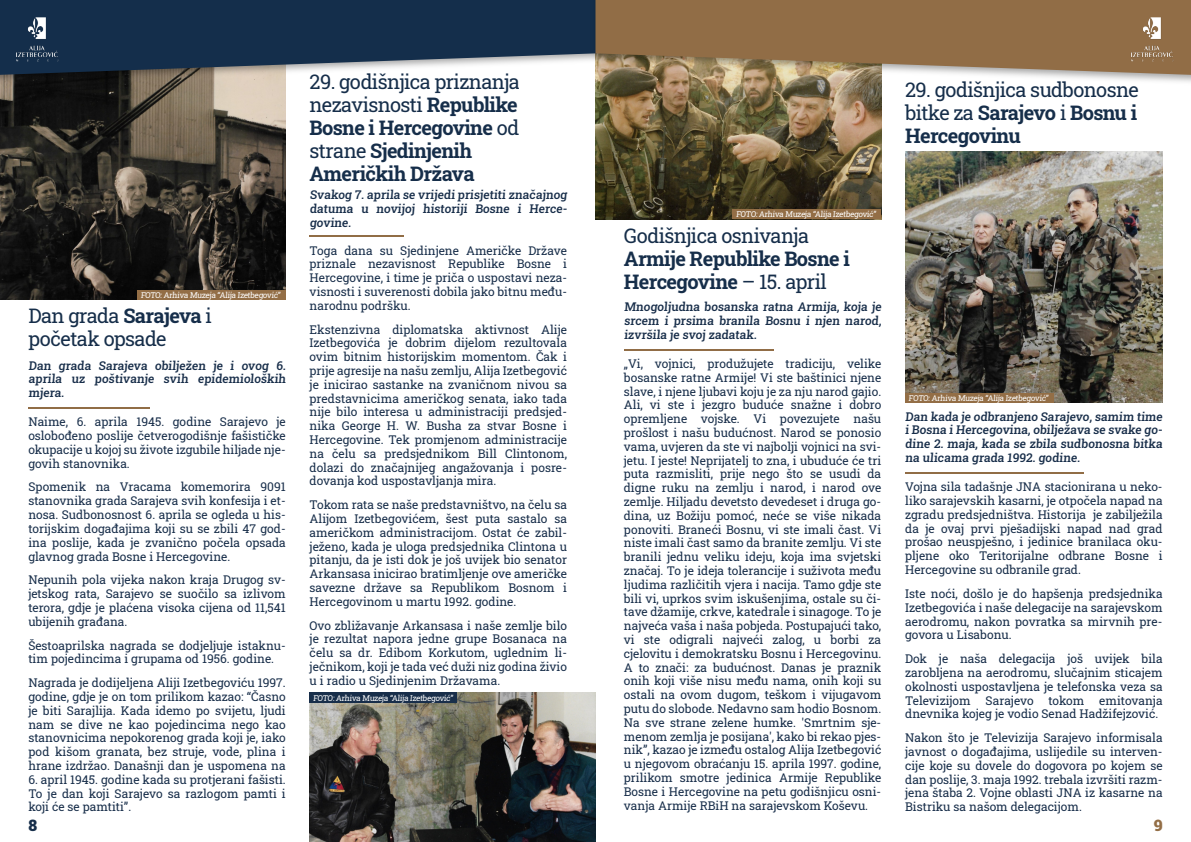
<style>
.page{position:relative;width:1191px;height:842px;background:#fff}
.page>*{position:absolute;margin:0;border:0;box-sizing:border-box;transform-origin:0 0}
.t1{font:700 20px/23px "Roboto Slab";letter-spacing:-.03em;color:#162e4a}
.t2{font:20px/23px "Roboto Slab";letter-spacing:-.03em;color:#162e4a}
.t3{font:900 16.1px "Roboto Slab";color:#162e4a}
.t4{font:900 16.1px "Roboto Slab";color:#936e46}
.t5{font:12px/13.8px "Roboto Slab";color:#182e4a;text-align:justify}
.t6{font:500 12px/13.8px "Roboto Slab";color:#182e4a;text-align:justify}
.t7{font:8px "Roboto Slab";letter-spacing:-.03em;color:#fff}
.s1{font-weight:700}
.s2{font-weight:400}
</style>
<div class="page">
<img style="left:595px;top:85px;width:286px;height:134px">
<div style="left:732px;top:209px;width:149px;height:10px;background:#936e46"></div>
<img style="left:0;top:86px;width:286px;height:214px">
<div style="left:137px;top:290px;width:149px;height:10px;background:#936e46"></div>
<img style="left:0;top:75px;width:608px;height:11px">
<svg style="left:75px;top:0;width:516px;height:75px;fill:#142e4b"></svg>
<img style="left:591px;top:0;width:600px;height:85px">
<svg style="left:595px;top:0;width:520px;height:75px;fill:#916d46"></svg>
<img style="left:0;top:0;width:75px;height:75px">
<img style="left:1115px;top:0;width:76px;height:75px">
<hr style="left:28px;top:407px;width:122px;height:2px;background:#916d46">
<hr style="left:309px;top:236px;width:95px;height:1px;background:#916d46">
<img style="left:309px;top:692px;width:286px;height:150px">
<hr style="left:624px;top:349px;width:149px;height:1px;background:#916d46">
<img style="left:905px;top:151px;width:257px;height:252px">
<hr style="left:905px;top:472px;width:179px;height:1px;background:#916d46">
<div style="left:309px;top:692px;width:148px;height:11px;background:#182e4a"></div>
<div style="left:905px;top:393px;width:148px;height:10px;background:#936e46"></div>
<p class="t7" style="left:141px;top:290px;width:142px">FOTO: Arhiva Muzeja “Alija Izetbegović”</p>
<h1 class="t2" style="left:28px;top:304px;width:185px">Dan grada <span class="s1">Sarajeva</span> i početak opsade</h1>
<p class="t6" style="left:28px;top:358px;width:260px">Dan grada Sarajeva obilježen je i ovog 6. aprila uz poštivanje svih epidemioloških mjera.</p>
<p class="t5" style="left:28px;top:415px;width:259px">Naime, 6. aprila 1945. godine Sarajevo je oslobođeno poslije četverogodišnje fašističke okupacije u kojoj su živote izgubile hiljade nje&shy;govih stanovnika.</p>
<p class="t5" style="left:28px;top:480px;width:259px">Spomenik na Vracama komemorira 9091 stanovnika grada Sarajeva svih konfesija i et&shy;nosa. Sudbonosnost 6. aprila se ogleda u his&shy;torijskim događajima koji su se zbili 47 god&shy;ina poslije, kada je zvanično počela opsada glavnog grada Bosne i Hercegovine.</p>
<p class="t5" style="left:28px;top:573px;width:259px">Nepunih pola vijeka nakon kraja Drugog sv&shy;jetskog rata, Sarajevo se suočilo sa izlivom terora, gdje je plaćena visoka cijena od 11,541 ubijenih građana.</p>
<p class="t5" style="left:28px;top:638px;width:259px">Šestoaprilska nagrada se dodjeljuje istaknu&shy;tim pojedincima i grupama od 1956. godine.</p>
<p class="t5" style="left:28px;top:675px;width:259px">Nagrada je dodijeljena Aliji Izetbegoviću 1997. godine, gdje je on tom prilikom kazao: “Časno je biti Sarajlija. Kada idemo po svijetu, ljudi nam se dive ne kao pojedincima nego kao stanovnicima nepokorenog grada koji je, iako pod kišom granata, bez struje, vode, plina i hrane izdržao. Današnji dan je uspomena na</p>
<p class="t5" style="left:28px;top:772px;width:259px">6. april 1945. godine kada su protjerani fašisti.<br>To je dan koji Sarajevo sa razlogom pamti i koji će se pamtiti”.</p>
<h1 class="t1" style="left:309px;top:70px;width:212px"><span class="s2">29. godišnjica priznanja nezavisnosti</span> Republike<br>Bosne i Hercegovine <span class="s2">od strane</span> Sjedinjenih<br>Američkih Država</h1>
<p class="t6" style="left:310px;top:188px;width:260px">Svakog 7. aprila se vrijedi prisjetiti značajnog datuma u novijoj historiji Bosne i Herce&shy;govine.</p>
<p class="t5" style="left:309px;top:243px;width:259px">Toga dana su Sjedinjene Američke Države priznale nezavisnost Republike Bosne i Hercegovine, i time je priča o uspostavi neza&shy;visnosti i suverenosti dobila jako bitnu među&shy;narodnu podršku.</p>
<p class="t5" style="left:309px;top:322px;width:259px">Ekstenzivna diplomatska aktivnost Alije Izetbegovića je dobrim dijelom rezultovala ovim bitnim historijskim momentom. Čak i prije agresije na našu zemlju, Alija Izetbegović je inicirao sastanke na zvaničnom nivou sa predstavnicima američkog senata, iako tada nije bilo interesa u administraciji predsjed&shy;nika George H. W. Busha za stvar Bosne i Hercegovine. Tek promjenom administracije na čelu sa predsjednikom Bill Clintonom, dolazi do značajnijeg angažovanja i posre&shy;dovanja kod uspostavljanja mira.</p>
<p class="t5" style="left:309px;top:498px;width:259px">Tokom rata se naše predstavništvo, na čelu sa Alijom Izetbegovićem, šest puta sastalo sa američkom administracijom. Ostat će zabil&shy;ježeno, kada je uloga predsjednika Clintona u pitanju, da je isti dok je još uvijek bio senator Arkansasa inicirao bratimljenje ove američke savezne države sa Republikom Bosnom i Hercegovinom u martu 1992. godine.</p>
<p class="t5" style="left:309px;top:618px;width:259px">Ovo zbližavanje Arkansasa i naše zemlje bilo je rezultat napora jedne grupe Bosanaca na čelu sa dr. Edibom Korkutom, uglednim li&shy;ječnikom, koji je tada već duži niz godina živio u i radio u Sjedinjenim Državama.</p>
<p class="t7" style="left:313px;top:692px;width:142px">FOTO: Arhiva Muzeja “Alija Izetbegović”</p>
<h1 class="t2" style="left:905px;top:77px;width:235px;text-align:justify">29. godišnjica sudbonosne bitke za <span class="s1">Sarajevo</span> i <span class="s1">Bosnu i Hercegovinu</span></h1>
<p class="t7" style="left:736px;top:209px;width:142px">FOTO: Arhiva Muzeja “Alija Izetbegović”</p>
<h1 class="t2" style="left:624px;top:224px;width:187px">Godišnjica osnivanja</h1>
<h1 class="t1" style="left:624px;top:247px;width:227px">Armije Republike Bosne i<br>Hercegovine <span class="s2">– 15. april</span></h1>
<p class="t6" style="left:624px;top:300px;width:260px">Mnogoljudna bosanska ratna Armija, koja je srcem i prsima branila Bosnu i njen narod, izvršila je svoj zadatak.</p>
<p class="t5" style="left:624px;top:356px;width:259px">„Vi, vojnici, produžujete tradiciju, velike bosanske ratne Armije! Vi ste baštinici njene slave, i njene ljubavi koju je za nju narod gajio.<br>Ali, vi ste i jezgro buduće snažne i dobro opremljene vojske. Vi povezujete našu prošlost i našu budućnost. Narod se ponosio vama, uvjeren da ste vi najbolji vojnici na svi&shy;jetu. I jeste! Neprijatelj to zna, i ubuduće će tri puta razmisliti, prije nego što se usudi da digne ruku na zemlju i narod, i narod ove zemlje. Hiljadu devetsto devedeset i druga go&shy;dina, uz Božiju pomoć, neće se više nikada ponoviti. Braneći Bosnu, vi ste imali čast. Vi niste imali čast samo da branite zemlju. Vi ste branili jednu veliku ideju, koja ima svjetski značaj. To je ideja tolerancije i suživota među ljudima različitih vjera i nacija. Tamo gdje ste bili vi, uprkos svim iskušenjima, ostale su či&shy;tave džamije, crkve, katedrale i sinagoge. To je najveća vaša i naša pobjeda. Postupajući tako, vi ste odigrali najveći zalog, u borbi za cjelovitu i demokratsku Bosnu i Hercegovinu.<br>A to znači: za budućnost. Danas je praznik onih koji više nisu među nama, onih koji su ostali na ovom dugom, teškom i vijugavom putu do slobode. Nedavno sam hodio Bosnom.<br>Na sve strane zelene humke. 'Smrtnim sje&shy;menom zemlja je posijana', kako bi rekao pjes&shy;nik”, kazao je između ostalog Alija Izetbegović u njegovom obraćanju 15. aprila 1997. godine, prilikom smotre jedinica Armije Republike Bosne i Hercegovine na petu godišnjicu osni&shy;vanja Armije RBiH na sarajevskom Koševu.</p>
<p class="t7" style="left:908px;top:393px;width:142px">FOTO: Arhiva Muzeja “Alija Izetbegović”</p>
<p class="t6" style="left:905px;top:409px;width:260px">Dan kada je odbranjeno Sarajevo, samim time i Bosna i Hercegovina, obilježava se svake go&shy;dine 2. maja, kada se zbila sudbonosna bitka na ulicama grada 1992. godine.</p>
<p class="t5" style="left:905px;top:480px;width:259px">Vojna sila tadašnje JNA stacionirana u neko&shy;liko sarajevskih kasarni, je otpočela napad na zgradu predsjedništva. Historija je zabilježila da je ovaj prvi pješadijski napad nad grad prošao neuspješno, i jedinice branilaca oku&shy;pljene oko Teritorijalne odbrane Bosne i Hercegovine su odbranile grad.</p>
<p class="t5" style="left:905px;top:586px;width:259px">Iste noći, došlo je do hapšenja predsjednika Izetbegovića i naše delegacije na sarajevskom aerodromu, nakon povratka sa mirvnih pre&shy;govora u Lisabonu.</p>
<p class="t5" style="left:905px;top:651px;width:259px">Dok je naša delegacija još uvijek bila zarobljena na aerodromu, slučajnim sticajem okolnosti uspostavljena je telefonska veza sa Televizijom Sarajevo tokom emitovanja dnevnika kojeg je vodio Senad Hadžifejzović.</p>
<p class="t5" style="left:905px;top:730px;width:259px">Nakon što je Televizija Sarajevo informisala javnost o događajima, uslijedile su interven&shy;cije koje su dovele do dogovora po kojem se dan poslije, 3. maja 1992. trebala izvršiti razm&shy;jena štaba 2. Vojne oblasti JNA iz kasarne na Bistriku sa našom delegacijom.</p>
<h2 class="t3" style="left:28px;top:814px;width:10px">8</h2>
<h2 class="t4" style="left:1153px;top:814px;width:10px">9</h2>
</div>
